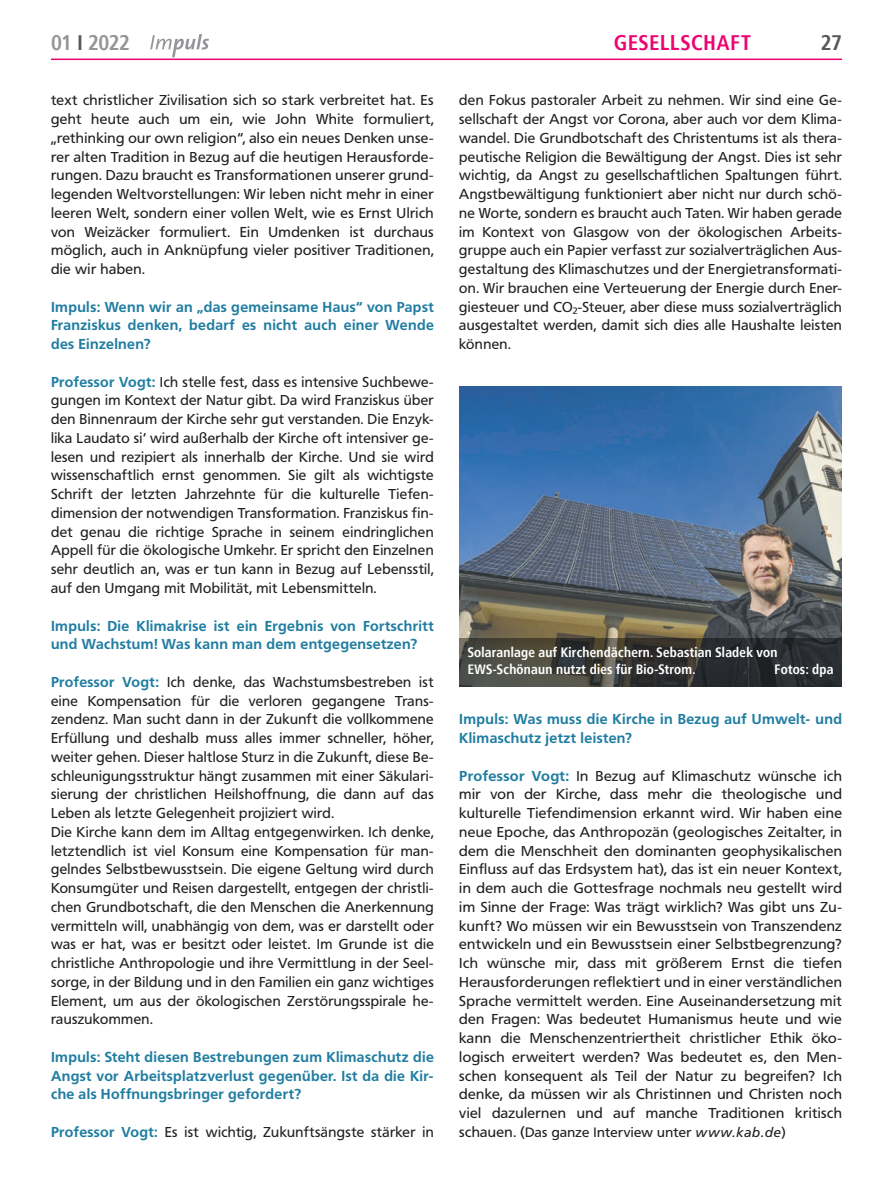
<style>
.page{position:relative;width:893px;height:1191px;background:#fff}
.page>*{position:absolute;margin:0;border:0;box-sizing:border-box;transform-origin:0 0}
.t1{font:700 21px "LH Frutiger Condensed BQ67";letter-spacing:.055em;color:#ed0372}
.t2{font:700 21px "LH Frutiger Condensed BQ67";letter-spacing:-.03em;color:#939598}
.t3{font:700 21px "LH Frutiger Condensed BQ67";color:#57585a}
.G_ohne_Einzug{font:14.25px/18.8px "Vd K Frutiger Roman";letter-spacing:.025em;color:#231f20;text-align:justify}
.G_ohne_Einzug-2{font:700 14.25px/18.8px "Vd K Frutiger";letter-spacing:.025em;color:#207da1;text-align:justify}
.BU_weiss{font:700 13.5px/16.5px "LH Frutiger Condensed BQ67";letter-spacing:.02em;color:#fff}
.G_ohne_Einzug-3{font:13.5px "Vd K Frutiger Roman";letter-spacing:.025em;color:#231f20}
.s1{color:#57585a}
.s2{font-family:"Vd K Frutiger";font-weight:700;color:#207da1}
.s3{font-size:14.25px}
.s4{font-family:"Vd K Frutiger";font-style:italic}
</style>
<div class="page">
<svg style="left:150px;top:34px;width:59px;height:23px"></svg>
<hr style="left:51px;top:59px;width:791px;height:1px;background:#ed0372">
<img style="left:459px;top:387px;width:383px;height:251px">
<svg style="left:459px;top:638px;width:383px;height:49px;background:#383936"></svg>
<h1 class="t2" style="left:51px;top:29px;width:81px">01 <span class="s1">I</span> 2022</h1>
<p class="G_ohne_Einzug" style="left:51px;top:91px;width:384px">text christlicher Zivilisation sich so stark verbreitet hat. Es geht heute auch um ein, wie John White formuliert, „rethinking our own religion“, also ein neues Denken unse&shy;rer alten Tradition in Bezug auf die heutigen Herausforde&shy;rungen. Dazu braucht es Transformationen unserer grund&shy;legenden Weltvorstellungen: Wir leben nicht mehr in einer leeren Welt, sondern einer vollen Welt, wie es Ernst Ulrich von Weizäcker formuliert. Ein Umdenken ist durchaus möglich, auch in Anknüpfung vieler positiver Traditionen, die wir haben.</p>
<p class="G_ohne_Einzug-2" style="left:51px;top:297px;width:384px">Impuls: Wenn wir an „das gemeinsame Haus“ von Papst Franziskus denken, bedarf es nicht auch einer Wende des Einzelnen?</p>
<p class="G_ohne_Einzug" style="left:51px;top:372px;width:384px"><span class="s2">Professor Vogt:</span> Ich stelle fest, dass es intensive Suchbewe&shy;gungen im Kontext der Natur gibt. Da wird Franziskus über den Binnenraum der Kirche sehr gut verstanden. Die Enzyk&shy;lika Laudato si‘ wird außerhalb der Kirche oft intensiver ge&shy;lesen und rezipiert als innerhalb der Kirche. Und sie wird wissenschaftlich ernst genommen. Sie gilt als wichtigste Schrift der letzten Jahrzehnte für die kulturelle Tiefen&shy;dimension der notwendigen Transformation. Franziskus fin&shy;det genau die richtige Sprache in seinem eindringlichen Appell für die ökologische Umkehr. Er spricht den Einzelnen sehr deutlich an, was er tun kann in Bezug auf Lebensstil, auf den Umgang mit Mobilität, mit Lebensmitteln.</p>
<p class="G_ohne_Einzug-2" style="left:51px;top:616px;width:384px">Impuls: Die Klimakrise ist ein Ergebnis von Fortschritt und Wachstum! Was kann man dem entgegensetzen?</p>
<p class="G_ohne_Einzug" style="left:51px;top:672px;width:384px"><span class="s2">Professor Vogt:</span> Ich denke, das Wachstumsbestreben ist eine Kompensation für die verloren gegangene Trans&shy;zendenz. Man sucht dann in der Zukunft die vollkommene Erfüllung und deshalb muss alles immer schneller, höher, weiter gehen. Dieser haltlose Sturz in die Zukunft, diese Be&shy;schleunigungsstruktur hängt zusammen mit einer Säkulari&shy;sierung der christlichen Heilshoffnung, die dann auf das Leben als letzte Gelegenheit projiziert wird.</p>
<p class="G_ohne_Einzug" style="left:51px;top:822px;width:384px">Die Kirche kann dem im Alltag entgegenwirken. Ich denke, letztendlich ist viel Konsum eine Kompensation für man&shy;gelndes Selbstbewusstsein. Die eigene Geltung wird durch Konsumgüter und Reisen dargestellt, entgegen der christli&shy;chen Grundbotschaft, die den Menschen die Anerkennung vermitteln will, unabhängig von dem, was er darstellt oder was er hat, was er besitzt oder leistet. Im Grunde ist die christliche Anthropologie und ihre Vermittlung in der Seel&shy;sorge, in der Bildung und in den Familien ein ganz wichtiges Element, um aus der ökologischen Zerstörungsspirale he&shy;rauszukommen.</p>
<p class="G_ohne_Einzug-2" style="left:51px;top:1047px;width:384px">Impuls: Steht diesen Bestrebungen zum Klimaschutz die Angst vor Arbeitsplatzverlust gegenüber. Ist da die Kir&shy;che als Hoffnungsbringer gefordert?</p>
<p class="G_ohne_Einzug" style="left:51px;top:1122px;width:384px"><span class="s2">Professor Vogt:</span> Es ist wichtig, Zukunftsängste stärker in</p>
<p class="t1" style="left:614px;top:29px;width:138px">GESELLSCHAFT</p>
<p class="t3" style="left:821px;top:29px;width:23px">27</p>
<p class="G_ohne_Einzug" style="left:459px;top:91px;width:384px">den Fokus pastoraler Arbeit zu nehmen. Wir sind eine Ge&shy;sellschaft der Angst vor Corona, aber auch vor dem Klima&shy;wandel. Die Grundbotschaft des Christentums ist als thera&shy;peutische Religion die Bewältigung der Angst. Dies ist sehr wichtig, da Angst zu gesellschaftlichen Spaltungen führt.<br>Angstbewältigung funktioniert aber nicht nur durch schö&shy;ne Worte, sondern es braucht auch Taten. Wir haben gerade im Kontext von Glasgow von der ökologischen Arbeits&shy;gruppe auch ein Papier verfasst zur sozialverträglichen Aus&shy;gestaltung des Klimaschutzes und der Energietransformati&shy;on. Wir brauchen eine Verteuerung der Energie durch Ener&shy;giesteuer und CO<sub>2</sub>-Steuer, aber diese muss sozialverträglich ausgestaltet werden, damit sich dies alle Haushalte leisten können.</p>
<p class="BU_weiss" style="left:468px;top:644px;width:311px">Solaranlage auf Kirchendächern. Sebastian Sladek von<br>EWS-Schönaun nutzt dies für Bio-Strom.</p>
<p class="BU_weiss" style="left:774px;top:660px;width:60px">Fotos: dpa</p>
<p class="G_ohne_Einzug-2" style="left:459px;top:710px;width:384px">Impuls: Was muss die Kirche in Bezug auf Umwelt- und<br>Klimaschutz jetzt leisten?</p>
<p class="G_ohne_Einzug" style="left:459px;top:766px;width:384px"><span class="s2">Professor Vogt:</span> In Bezug auf Klimaschutz wünsche ich mir von der Kirche, dass mehr die theologische und kulturelle Tiefendimension erkannt wird. Wir haben eine neue Epoche, das Anthropozän (geologisches Zeitalter, in dem die Menschheit den dominanten geophysikalischen Einfluss auf das Erdsystem hat), das ist ein neuer Kontext, in dem auch die Gottesfrage nochmals neu gestellt wird im Sinne der Frage: Was trägt wirklich? Was gibt uns Zu&shy;kunft? Wo müssen wir ein Bewusstsein von Transzendenz entwickeln und ein Bewusstsein einer Selbstbegrenzung?<br>Ich wünsche mir, dass mit größerem Ernst die tiefen Herausforderungen reflektiert und in einer verständlichen Sprache vermittelt werden. Eine Auseinandersetzung mit den Fragen: Was bedeutet Humanismus heute und wie kann die Menschenzentriertheit christlicher Ethik öko&shy;logisch erweitert werden? Was bedeutet es, den Men&shy;schen konsequent als Teil der Natur zu begreifen? Ich denke, da müssen wir als Christinnen und Christen noch viel dazulernen und auf manche Traditionen kritisch</p>
<p class="G_ohne_Einzug-3" style="left:459px;top:1124px;width:328px"><span class="s3">schauen. (</span>Das ganze Interview unter <span class="s4">www.kab.de</span>)</p>
</div>
